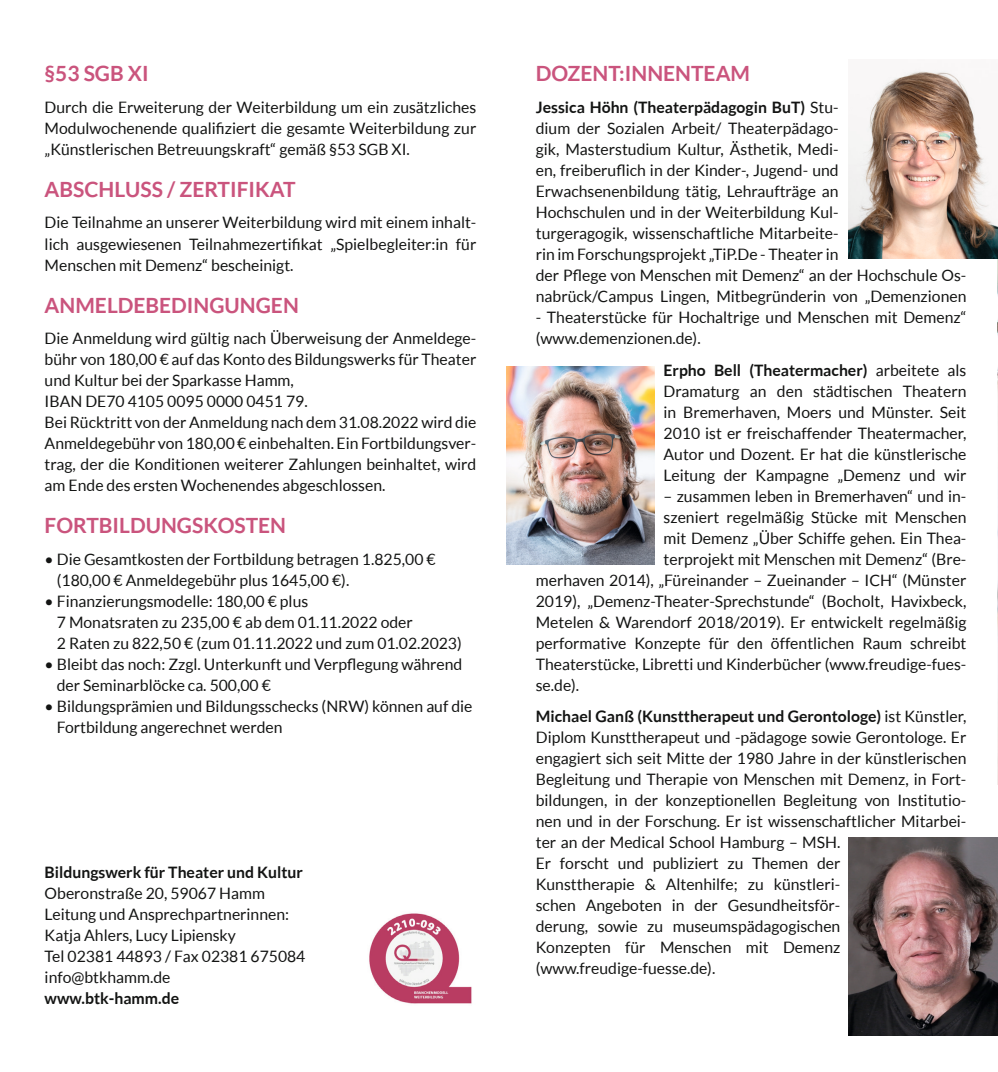
<style>
.page{position:relative;width:998px;height:1072px;background:#fff}
.page>*{position:absolute;margin:0;border:0;box-sizing:border-box;transform-origin:0 0}
.t1{font:700 21px "Lato";color:#ca547d}
.t2{font:15.75px/21px "Lato";color:#131413}
.t3{font:700 15.75px "Lato";color:#131413}
.s1{font-weight:700}
</style>
<div class="page">
<img style="left:997px;top:837px;width:1px;height:163px">
<img style="left:997px;top:225px;width:1px;height:559px">
<img style="left:506px;top:366px;width:149px;height:198px">
<img style="left:848px;top:70px;width:149px;height:188px">
<img style="left:848px;top:837px;width:149px;height:198px">
<img style="left:369px;top:913px;width:103px;height:91px">
<hr style="left:997px;top:0;width:1px;height:183px;background:#ca547d">
<h1 class="t1" style="left:45px;top:62px;width:106px">§53 SGB XI</h1>
<p class="t2" style="left:45px;top:97px;width:433px;text-align:justify">Durch die Erweiterung der Weiterbildung um ein zusätzliches Modulwochenende qualifiziert die gesamte Weiterbildung zur „Künstlerischen Betreuungskraft“ gemäß §53 SGB XI.</p>
<h1 class="t1" style="left:45px;top:177px;width:252px">ABSCHLUSS / ZERTIFIKAT</h1>
<p class="t2" style="left:45px;top:212px;width:433px;text-align:justify">Die Teilnahme an unserer Weiterbildung wird mit einem inhalt&shy;lich ausgewiesenen Teilnahmezertifikat „Spielbegleiter:in für Menschen mit Demenz“ bescheinigt.</p>
<h1 class="t1" style="left:45px;top:293px;width:256px">ANMELDEBEDINGUNGEN</h1>
<p class="t2" style="left:45px;top:328px;width:433px">Die Anmeldung wird gültig nach Überweisung der Anmeldege&shy;bühr von 180,00 € auf das Konto des Bildungswerks für Theater und Kultur bei der Sparkasse Hamm,<br>IBAN DE70 4105 0095 0000 0451 79.<br>Bei Rücktritt von der Anmeldung nach dem 31.08.2022 wird die Anmeldegebühr von 180,00 € einbehalten. Ein Fortbildungsver&shy;trag, der die Konditionen weiterer Zahlungen beinhaltet, wird am Ende des ersten Wochenendes abgeschlossen.</p>
<h1 class="t1" style="left:45px;top:513px;width:243px">FORTBILDUNGSKOSTEN</h1>
<p class="t2" style="left:57px;top:548px;width:380px;text-indent:-12px">• Die Gesamtkosten der Fortbildung betragen 1.825,00 € (180,00 € Anmeldegebühr plus 1645,00 €).</p>
<p class="t2" style="left:57px;top:590px;width:406px;text-indent:-12px">• Finanzierungsmodelle: 180,00 € plus<br>7 Monatsraten zu 235,00 € ab dem 01.11.2022 oder<br>2 Raten zu 822,50 € (zum 01.11.2022 und zum 01.02.2023)</p>
<p class="t2" style="left:57px;top:653px;width:407px;text-indent:-12px">• Bleibt das noch: Zzgl. Unterkunft und Verpflegung während der Seminarblöcke ca. 500,00 €</p>
<p class="t2" style="left:57px;top:695px;width:417px;text-indent:-12px">• Bildungsprämien und Bildungsschecks (NRW) können auf die<br>Fortbildung angerechnet werden</p>
<p class="t3" style="left:45px;top:863px;width:260px">Bildungswerk für Theater und Kultur</p>
<p class="t2" style="left:45px;top:883px;width:222px">Oberonstraße 20, 59067 Hamm</p>
<p class="t2" style="left:45px;top:904px;width:246px">Leitung und Ansprechpartnerinnen:</p>
<p class="t2" style="left:45px;top:925px;width:193px">Katja Ahlers, Lucy Lipiensky</p>
<p class="t2" style="left:45px;top:946px;width:262px">Tel 02381 44893 / Fax 02381 675084</p>
<p class="t2" style="left:45px;top:967px;width:127px">info@btkhamm.de</p>
<p class="t3" style="left:45px;top:989px;width:136px">www.btk-hamm.de</p>
<p class="t1" style="left:536px;top:62px;width:216px">DOZENT:INNENTEAM</p>
<p class="t2" style="left:536px;top:97px;width:432px"><span class="s1">Jessica Höhn (Theaterpädagogin BuT)</span> Stu-<br>dium der Sozialen Arbeit/ Theaterpädago-<br>gik, Masterstudium Kultur, Ästhetik, Medi-<br>en, freiberuflich in der Kinder-, Jugend- und Erwachsenenbildung tätig, Lehraufträge an<br>Hochschulen und in der Weiterbildung Kul-<br>turgeragogik, wissenschaftliche Mitarbeite-<br>rin im Forschungsprojekt „TiP.De - Theater in<br>der Pflege von Menschen mit Demenz“ an der Hochschule Os&shy;nabrück/Campus Lingen, Mitbegründerin von „Demenzionen</p>
<p class="t2" style="left:536px;top:307px;width:432px">- Theaterstücke für Hochaltrige und Menschen mit Demenz“ (www.demenzionen.de).</p>
<p class="t2" style="left:663px;top:359px;width:304px;text-align:justify"><span class="s1">Erpho Bell (Theatermacher)</span> arbeitete als Dramaturg an den städtischen Theatern in Bremerhaven, Moers und Münster. Seit 2010 ist er freischaffender Theatermacher, Autor und Dozent. Er hat die künstlerische Leitung der Kampagne „Demenz und wir</p>
<p class="t2" style="left:663px;top:485px;width:304px">– zusammen leben in Bremerhaven“ und in-</p>
<p class="t2" style="left:663px;top:506px;width:304px">szeniert regelmäßig Stücke mit Menschen</p>
<p class="t2" style="left:663px;top:527px;width:304px">mit Demenz „Über Schiffe gehen. Ein Thea-</p>
<p class="t2" style="left:663px;top:548px;width:304px">terprojekt mit Menschen mit Demenz“ (Bre-</p>
<p class="t2" style="left:536px;top:569px;width:432px">merhaven 2014), „Füreinander – Zueinander – ICH“ (Münster</p>
<p class="t2" style="left:536px;top:590px;width:432px">2019), „Demenz-Theater-Sprechstunde“ (Bocholt, Havixbeck,</p>
<p class="t2" style="left:536px;top:611px;width:432px">Metelen &amp; Warendorf 2018/2019). Er entwickelt regelmäßig</p>
<p class="t2" style="left:536px;top:632px;width:432px">performative Konzepte für den öffentlichen Raum schreibt</p>
<p class="t2" style="left:536px;top:653px;width:432px">Theaterstücke, Libretti und Kinderbücher (www.freudige-fues-</p>
<p class="t2" style="left:536px;top:674px;width:45px">se.de).</p>
<p class="t2" style="left:536px;top:706px;width:432px;text-align:justify"><span class="s1">Michael Ganß (Kunsttherapeut und Gerontologe)</span> ist Künstler, Diplom Kunsttherapeut und -pädagoge sowie Gerontologe. Er engagiert sich seit Mitte der 1980 Jahre in der künstlerischen Begleitung und Therapie von Menschen mit Demenz, in Fort&shy;bildungen, in der konzeptionellen Begleitung von Institutio&shy;nen und in der Forschung. Er ist wissenschaftlicher Mitarbei&shy;ter an der Medical School Hamburg – MSH.</p>
<p class="t2" style="left:536px;top:853px;width:306px;text-align:justify">Er forscht und publiziert zu Themen der Kunsttherapie &amp; Altenhilfe; zu künstleri&shy;schen Angeboten in der Gesundheitsför&shy;derung, sowie zu museumspädagogischen Konzepten für Menschen mit Demenz</p>
<p class="t2" style="left:536px;top:958px;width:181px">(www.freudige-fuesse.de).</p>
</div>
